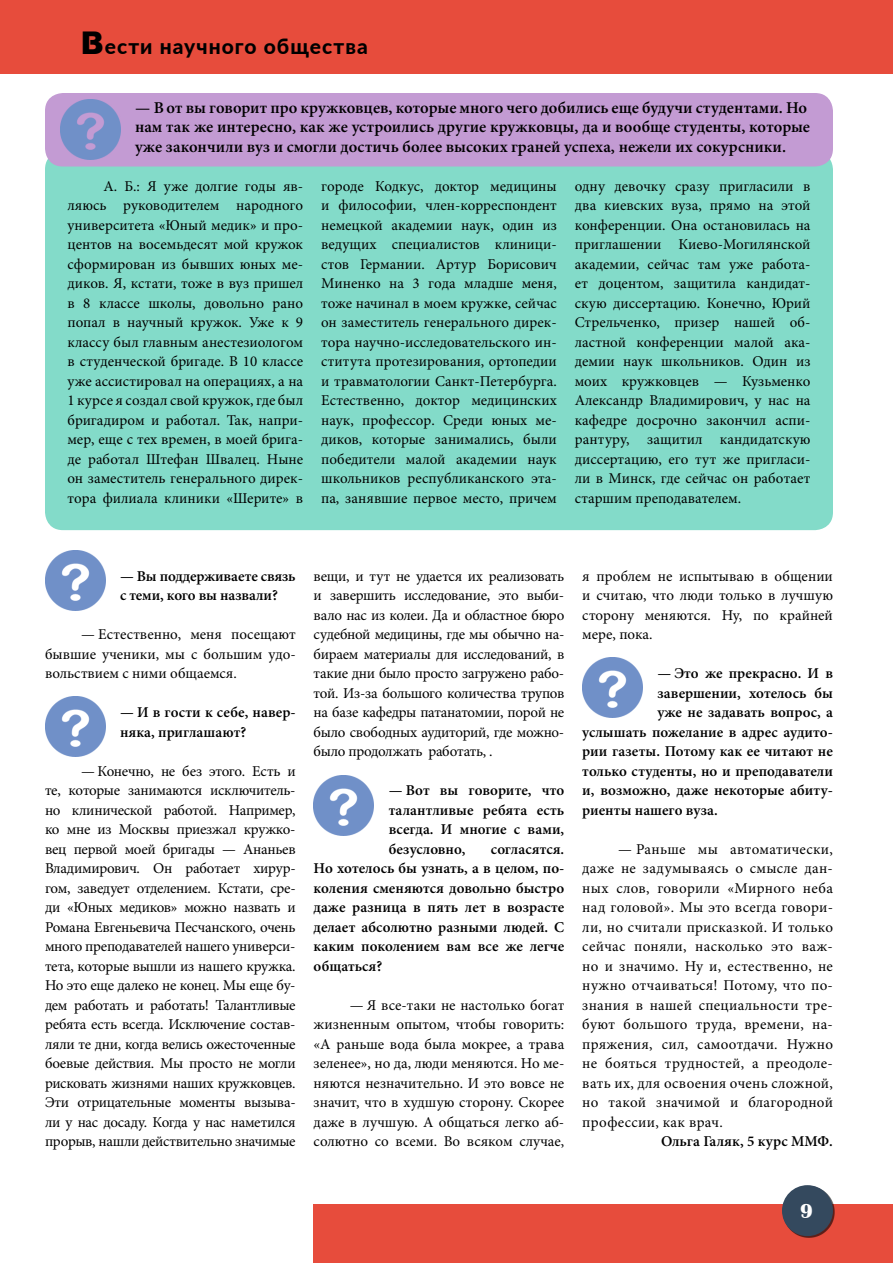
<style>
.page{position:relative;width:893px;height:1263px;background:#fff}
.page>*{position:absolute;margin:0;border:0;box-sizing:border-box;transform-origin:0 0}
.t1{font:800 21px "Lato";letter-spacing:.05em;color:#000}
.t2{font:700 21px "Britannic";color:#fff}
.t3{font:600 16.5px/19.5px "Minion Pro";color:#000}
.t4{font:15px/19.5px "Minion Pro";color:#000;text-align:justify}
.t5{font:600 15px/19.5px "Minion Pro";color:#000}
.s1{font-family:"Adver Gothic";font-weight:400;font-size:30px}
</style>
<div class="page">
<div style="left:314px;top:1204px;width:579px;height:59px;background:#e74c3c"></div>
<div style="left:783px;top:1186px;width:51px;height:51px;background:#000;opacity:.6"></div>
<div style="left:782px;top:1185px;width:51px;height:51px;background:#34495e;border-radius:50%"></div>
<div style="left:0;top:0;width:893px;height:74px;background:#e74c3c"></div>
<div style="left:45px;top:152px;width:788px;height:378px;background:#83dbc9;border-radius:18px"></div>
<div style="left:45px;top:93px;width:788px;height:74px;background:#c39bd3;border-radius:18px"></div>
<img style="left:45px;top:551px;width:60px;height:60px">
<img style="left:60px;top:100px;width:60px;height:60px">
<img style="left:582px;top:657px;width:60px;height:60px">
<img style="left:45px;top:696px;width:60px;height:60px">
<img style="left:314px;top:776px;width:60px;height:60px">
<h1 class="t1" style="left:81px;top:31px;width:288px"><span class="s1">В</span>ести научного общества</h1>
<p class="t3" style="left:135px;top:97px;width:676px">— В от вы говорит про кружковцев, которые много чего добились еще будучи студентами. Но нам так же интересно, как же устроились другие кружковцы, да и вообще студенты, которые уже закончили вуз и смогли достичь более высоких граней успеха, нежели их сокурсники.</p>
<p class="t4" style="left:68px;top:176px;width:237px;text-indent:36px">А. Б.: Я уже долгие годы яв&shy;ляюсь руководителем народного университета «Юный медик» и про&shy;центов на восемьдесят мой кружок сформирован из бывших юных ме&shy;диков. Я, кстати, тоже в вуз пришел в 8 классе школы, довольно рано попал в научный кружок. Уже к 9 классу был главным анестезиологом в студенческой бригаде. В 10 классе уже ассистировал на операциях, а на 1 курсе я создал свой кружок, где был бригадиром и работал. Так, напри&shy;мер, еще с тех времен, в моей брига&shy;де работал Штефан Швалец. Ныне он заместитель генерального дирек&shy;тора филиала клиники «Шерите» в</p>
<p class="t4" style="left:321px;top:176px;width:237px">городе Кодкус, доктор медицины и философии, член-корреспондент немецкой академии наук, один из ведущих специалистов клиници&shy;стов Германии. Артур Борисович Миненко на 3 года младше меня, тоже начинал в моем кружке, сейчас он заместитель генерального дирек&shy;тора научно-исследовательского ин&shy;ститута протезирования, ортопедии и травматологии Санкт-Петербурга.<br>Естественно, доктор медицинских наук, профессор. Среди юных ме&shy;диков, которые занимались, были победители малой академии наук школьников республиканского эта&shy;па, занявшие первое место, причем</p>
<p class="t4" style="left:575px;top:176px;width:237px">одну девочку сразу пригласили в два киевских вуза, прямо на этой конференции. Она остановилась на приглашении Киево-Могилянской академии, сейчас там уже работа&shy;ет доцентом, защитила кандидат&shy;скую диссертацию. Конечно, Юрий Стрельченко, призер нашей об&shy;ластной конференции малой ака&shy;демии наук школьников. Один из моих кружковцев — Кузьменко Александр Владимирович, у нас на кафедре досрочно закончил аспи&shy;рантуру, защитил кандидатскую диссертацию, его тут же пригласи&shy;ли в Минск, где сейчас он работает старшим преподавателем.</p>
<p class="t5" style="left:120px;top:566px;width:177px">— Вы поддерживаете связь с теми, кого вы назвали?</p>
<p class="t4" style="left:45px;top:625px;width:252px;text-indent:36px">— Естественно, меня посещают бывшие ученики, мы с большим удо&shy;вольствием с ними общаемся.</p>
<p class="t5" style="left:120px;top:702px;width:177px">— И в гости к себе, навер&shy;няка, приглашают?</p>
<p class="t4" style="left:45px;top:761px;width:252px;text-indent:36px">— Конечно, не без этого. Есть и те, которые занимаются исключитель&shy;но клинической работой. Например, ко мне из Москвы приезжал кружко&shy;вец первой моей бригады — Ананьев Владимирович. Он работает хирур&shy;гом, заведует отделением. Кстати, сре&shy;ди «Юных медиков» можно назвать и Романа Евгеньевича Песчанского, очень много преподавателей нашего универси&shy;тета, которые вышли из нашего кружка.<br>Но это еще далеко не конец. Мы еще бу&shy;дем работать и работать! Талантливые ребята есть всегда. Исключение состав&shy;ляли те дни, когда велись ожесточенные боевые действия. Мы просто не могли рисковать жизнями наших кружковцев.<br>Эти отрицательные моменты вызыва&shy;ли у нас досаду. Когда у нас наметился прорыв, нашли действительно значимые</p>
<p class="t4" style="left:314px;top:566px;width:252px">вещи, и тут не удается их реализовать и завершить исследование, это выби&shy;вало нас из колеи. Да и областное бюро судебной медицины, где мы обычно на&shy;бираем материалы для исследований, в такие дни было просто загружено рабо&shy;той. Из-за большого количества трупов на базе кафедры патанатомии, порой не было свободных аудиторий, где можно&shy;было продолжать работать, .</p>
<p class="t5" style="left:389px;top:780px;width:177px;text-align:justify">— Вот вы говорите, что талантливые ребята есть всегда. И многие с вами, безусловно,</p>
<p class="t5" style="left:314px;top:839px;width:252px;text-align:justify;text-indent:177px">согласятся.<br>Но хотелось бы узнать, а в целом, по&shy;коления сменяются довольно быстро даже разница в пять лет в возрасте делает абсолютно разными людей. С каким поколением вам все же легче общаться?</p>
<p class="t4" style="left:314px;top:995px;width:252px;text-indent:36px">— Я все-таки не настолько богат жизненным опытом, чтобы говорить: «А раньше вода была мокрее, а трава зеленее», но да, люди меняются. Но ме&shy;няются незначительно. И это вовсе не значит, что в худшую сторону. Скорее даже в лучшую. А общаться легко аб&shy;солютно со всеми. Во всяком случае,</p>
<p class="t4" style="left:582px;top:566px;width:252px">я проблем не испытываю в общении и считаю, что люди только в лучшую сторону меняются. Ну, по крайней мере, пока.</p>
<p class="t5" style="left:657px;top:663px;width:177px">— Это же прекрасно. И в</p>
<p class="t5" style="left:657px;top:683px;width:177px">завершении, хотелось бы</p>
<p class="t5" style="left:657px;top:702px;width:177px">уже не задавать вопрос, а</p>
<p class="t5" style="left:582px;top:722px;width:252px">услышать пожелание в адрес аудито-</p>
<p class="t5" style="left:582px;top:741px;width:252px">рии газеты. Потому как ее читают не</p>
<p class="t5" style="left:582px;top:761px;width:252px">только студенты, но и преподаватели</p>
<p class="t5" style="left:582px;top:780px;width:252px">и, возможно, даже некоторые абиту-</p>
<p class="t5" style="left:582px;top:800px;width:137px">риенты нашего вуза.</p>
<p class="t4" style="left:582px;top:839px;width:252px;text-indent:36px">— Раньше мы автоматически, даже не задумываясь о смысле дан&shy;ных слов, говорили «Мирного неба над головой». Мы это всегда говори&shy;ли, но считали присказкой. И только сейчас поняли, насколько это важ&shy;но и значимо. Ну и, естественно, не нужно отчаиваться! Потому, что по&shy;знания в нашей специальности тре&shy;буют большого труда, времени, на&shy;пряжения, сил, самоотдачи. Нужно не бояться трудностей, а преодоле&shy;вать их, для освоения очень сложной, но такой значимой и благородной профессии, как врач.</p>
<p class="t5" style="left:661px;top:1131px;width:173px">Ольга Галяк, 5 курс ММФ.</p>
<h1 class="t2" style="left:800px;top:1199px;width:14px">9</h1>
</div>
